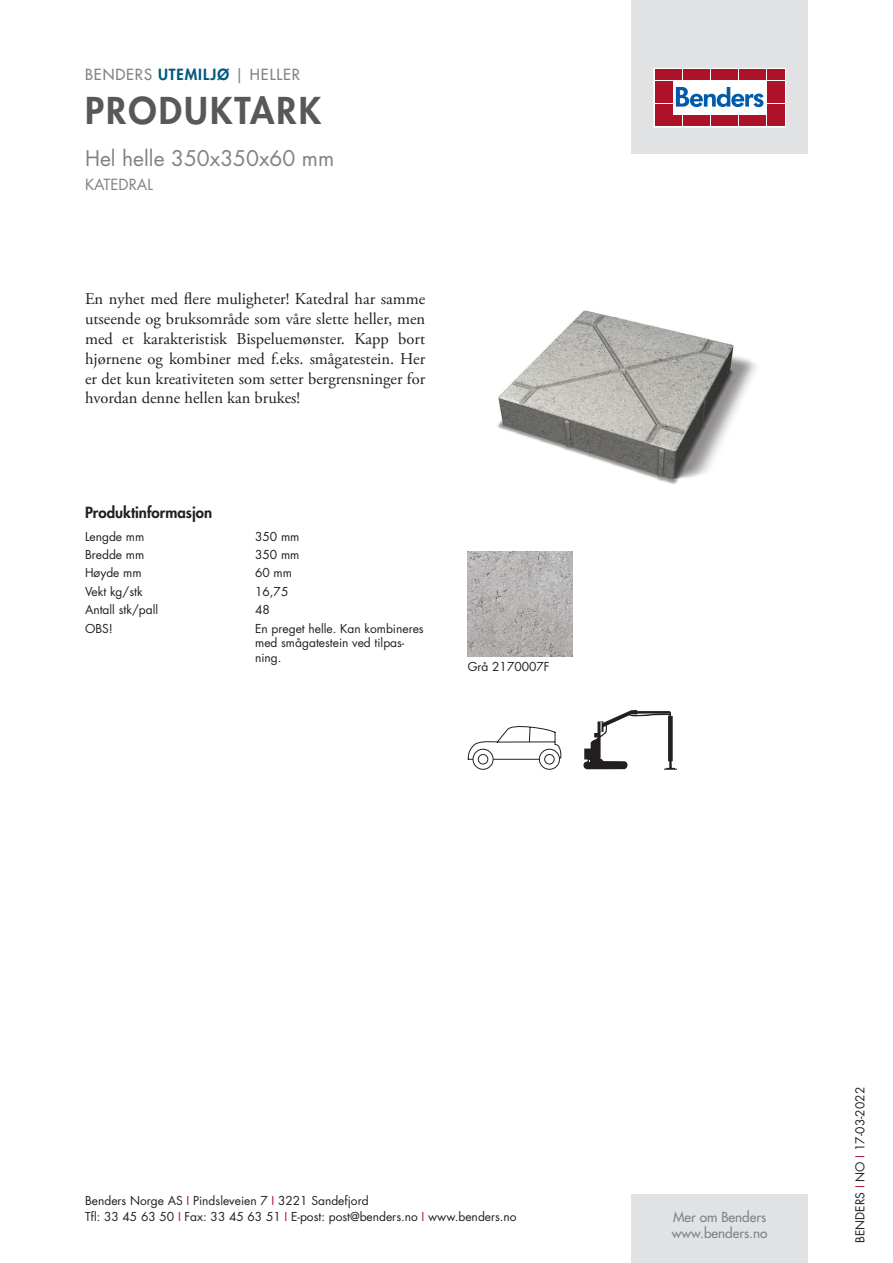
<style>
.page{position:relative;width:893px;height:1263px;background:#fff}
.page>*{position:absolute;margin:0;border:0;box-sizing:border-box;transform-origin:0 0}
.t1{font:800 36px "Futura Std";letter-spacing:.06em;color:#57585a}
.t2{font:21px "Futura Std";color:#808285}
.t3{font:16.5px/19.8px "Adobe Garamond Pro";color:#231f20;text-align:justify}
.t4{font:500 15px "Futura Std";letter-spacing:.06em;color:#808285}
.t5{font:800 15px "Futura Std";color:#231f20}
.t6{font:15px "Futura Std";color:#808285}
.t7{font:500 13.5px/16.2px "Futura Std";color:#808285}
.t8{font:12px/14.4px "Futura Std";color:#231f20}
.s1{font-weight:800;color:#00597d}
.s2{color:#ae1229}
</style>
<div class="page">
<div style="left:631px;top:0;width:177px;height:153px;background:#e1e2e4"></div>
<div style="left:631px;top:1195px;width:177px;height:68px;background:#e1e2e4"></div>
<svg style="left:656px;top:70px;width:128px;height:55px;fill:#fff"></svg>
<div style="left:654px;top:68px;width:132px;height:59px;border:1px solid #fff"></div>
<div style="left:655px;top:70px;width:8px;height:10px;background:#ae1229"></div>
<div style="left:664px;top:70px;width:8px;height:10px;background:#ae1229"></div>
<div style="left:655px;top:81px;width:8px;height:10px;background:#ae1229"></div>
<div style="left:664px;top:81px;width:8px;height:10px;background:#ae1229"></div>
<div style="left:655px;top:93px;width:8px;height:10px;background:#ae1229"></div>
<div style="left:664px;top:93px;width:8px;height:10px;background:#ae1229"></div>
<div style="left:655px;top:104px;width:8px;height:11px;background:#ae1229"></div>
<div style="left:664px;top:104px;width:8px;height:11px;background:#ae1229"></div>
<div style="left:655px;top:116px;width:8px;height:10px;background:#ae1229"></div>
<div style="left:664px;top:116px;width:8px;height:10px;background:#ae1229"></div>
<div style="left:674px;top:70px;width:8px;height:10px;background:#ae1229"></div>
<div style="left:683px;top:70px;width:8px;height:10px;background:#ae1229"></div>
<div style="left:692px;top:70px;width:8px;height:10px;background:#ae1229"></div>
<div style="left:702px;top:70px;width:8px;height:10px;background:#ae1229"></div>
<div style="left:711px;top:70px;width:8px;height:10px;background:#ae1229"></div>
<div style="left:720px;top:70px;width:8px;height:10px;background:#ae1229"></div>
<div style="left:730px;top:70px;width:8px;height:10px;background:#ae1229"></div>
<div style="left:739px;top:70px;width:8px;height:10px;background:#ae1229"></div>
<div style="left:748px;top:70px;width:8px;height:10px;background:#ae1229"></div>
<div style="left:758px;top:70px;width:8px;height:10px;background:#ae1229"></div>
<div style="left:674px;top:116px;width:8px;height:10px;background:#ae1229"></div>
<div style="left:683px;top:116px;width:8px;height:10px;background:#ae1229"></div>
<div style="left:692px;top:116px;width:8px;height:10px;background:#ae1229"></div>
<div style="left:702px;top:116px;width:8px;height:10px;background:#ae1229"></div>
<div style="left:711px;top:116px;width:8px;height:10px;background:#ae1229"></div>
<div style="left:720px;top:116px;width:8px;height:10px;background:#ae1229"></div>
<div style="left:730px;top:116px;width:8px;height:10px;background:#ae1229"></div>
<div style="left:739px;top:116px;width:8px;height:10px;background:#ae1229"></div>
<div style="left:748px;top:116px;width:8px;height:10px;background:#ae1229"></div>
<div style="left:758px;top:116px;width:8px;height:10px;background:#ae1229"></div>
<div style="left:767px;top:70px;width:8px;height:10px;background:#ae1229"></div>
<div style="left:776px;top:70px;width:8px;height:10px;background:#ae1229"></div>
<div style="left:767px;top:81px;width:8px;height:10px;background:#ae1229"></div>
<div style="left:776px;top:81px;width:8px;height:10px;background:#ae1229"></div>
<div style="left:767px;top:93px;width:8px;height:10px;background:#ae1229"></div>
<div style="left:776px;top:93px;width:8px;height:10px;background:#ae1229"></div>
<div style="left:767px;top:104px;width:8px;height:11px;background:#ae1229"></div>
<div style="left:776px;top:104px;width:8px;height:11px;background:#ae1229"></div>
<div style="left:767px;top:116px;width:8px;height:10px;background:#ae1229"></div>
<div style="left:776px;top:116px;width:8px;height:10px;background:#ae1229"></div>
<svg style="left:676px;top:87px;width:87px;height:20px"></svg>
<img style="left:497px;top:310px;width:259px;height:174px">
<img style="left:468px;top:552px;width:105px;height:105px">
<div style="left:473px;top:749px;width:20px;height:21px;border:1px solid #231f20;border-radius:50%"></div>
<div style="left:539px;top:749px;width:21px;height:21px;border:1px solid #231f20;border-radius:50%"></div>
<svg style="left:468px;top:726px;width:93px;height:39px"></svg>
<svg style="left:583px;top:710px;width:94px;height:60px"></svg>
<p class="t4" style="left:85px;top:65px;width:216px">BENDERS <span class="s1">UTEMILJØ</span> | HELLER</p>
<h1 class="t1" style="left:85px;top:87px;width:238px">PRODUKTARK</h1>
<h2 class="t2" style="left:85px;top:144px;width:251px">Hel helle 350x350x60 mm</h2>
<p class="t6" style="left:85px;top:175px;width:69px">KATEDRAL</p>
<p class="t3" style="left:85px;top:290px;width:342px">En nyhet med flere muligheter! Katedral har samme utseende og bruksområde som våre slette heller, men med et karakteristisk Bispeluemønster. Kapp bort hjørnene og kombiner med f.eks. smågatestein. Her er det kun kreativiteten som setter bergrensninger for hvordan denne hellen kan brukes!</p>
<p class="t5" style="left:85px;top:503px;width:129px">Produktinformasjon</p>
<p class="t8" style="left:85px;top:529px;width:61px">Lengde mm</p>
<p class="t8" style="left:255px;top:529px;width:46px">350 mm</p>
<p class="t8" style="left:85px;top:548px;width:61px">Bredde mm</p>
<p class="t8" style="left:255px;top:548px;width:46px">350 mm</p>
<p class="t8" style="left:85px;top:566px;width:58px">Høyde mm</p>
<p class="t8" style="left:255px;top:566px;width:38px">60 mm</p>
<p class="t8" style="left:85px;top:584px;width:59px">Vekt kg/stk</p>
<p class="t8" style="left:255px;top:584px;width:35px">16,75</p>
<p class="t8" style="left:85px;top:603px;width:75px">Antall stk/pall</p>
<p class="t8" style="left:255px;top:603px;width:16px">48</p>
<p class="t8" style="left:85px;top:621px;width:29px">OBS!</p>
<p class="t8" style="left:255px;top:621px;width:170px">En preget helle. Kan kombineres med smågatestein ved tilpas&shy;ning.</p>
<p class="t8" style="left:468px;top:660px;width:83px">Grå 2170007F</p>
<p class="t8" style="left:85px;top:1192px;width:433px;line-height:16.5px">Benders Norge AS <span class="s2">I</span> Pindsleveien 7 <span class="s2">I</span> 3221 Sandefjord<br>Tfl: 33 45 63 50 <span class="s2">I</span> Fax: 33 45 63 51 <span class="s2">I</span> E-post: post@benders.no <span class="s2">I</span> www.benders.no</p>
<p class="t7" style="left:672px;top:1209px;width:97px">Mer om Benders www.benders.no</p>
<p class="t8" style="left:853px;top:1243px;width:157px;rotate:-90deg">BENDERS <span class="s2">I</span> NO <span class="s2">I</span> 17-03-2022</p>
</div>
